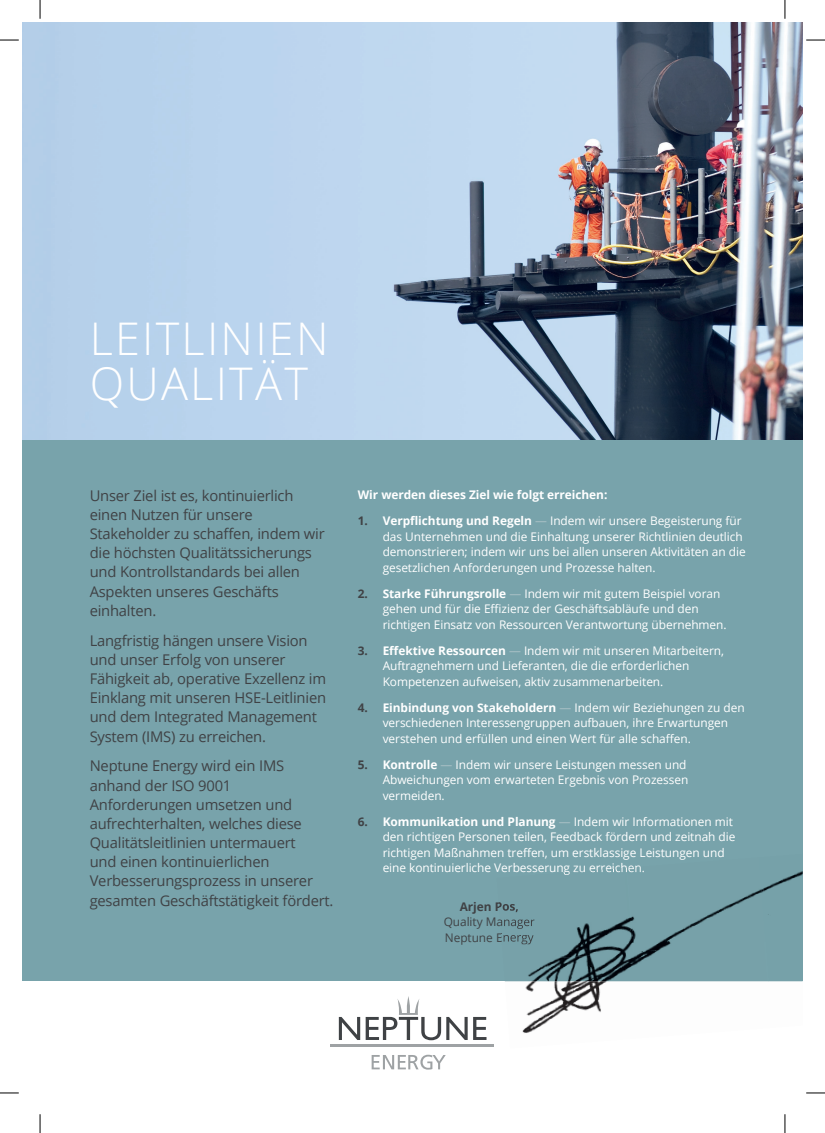
<style>
.page{position:relative;width:825px;height:1133px;background:#fff}
.page>*{position:absolute;margin:0;border:0;box-sizing:border-box;transform-origin:0 0}
.t1{font:300 45px/45px "Open Sans";letter-spacing:.05em;color:#fff}
.t2{font:14.75px/19.1px "Open Sans";letter-spacing:-.015em;color:#404245}
.t3{font:11.88px/15.4px "Open Sans";letter-spacing:-.005em;color:#fff}
.t4{font:700 11.88px "Open Sans";letter-spacing:-.005em;color:#fff}
.t5{font:11.88px/15.4px "Open Sans";letter-spacing:-.005em;color:#404245}
.t6{font:700 11.88px "Open Sans";letter-spacing:-.005em;color:#404245}
.s1{font-weight:700;color:#404245}
.s2{font-weight:700}
.s3{color:#aac1c7}
</style>
<div class="page">
<div style="left:22px;top:22px;width:780px;height:959px;background:#78a3ab"></div>
<img style="left:22px;top:22px;width:780px;height:418px">
<svg style="left:371px;top:1054px;width:74px;height:15px"></svg>
<hr style="left:331px;top:1044px;width:162px;height:2px;background:#9ea2a4">
<svg style="left:338px;top:996px;width:129px;height:44px"></svg>
<svg style="left:473px;top:1017px;width:13px;height:22px"></svg>
<img style="left:505px;top:981px;width:169px;height:52px">
<img style="left:517px;top:874px;width:111px;height:67px">
<img style="left:628px;top:870px;width:130px;height:71px">
<img style="left:758px;top:871px;width:44px;height:44px">
<img style="left:523px;top:941px;width:148px;height:40px">
<img style="left:564px;top:866px;width:79px;height:8px">
<img style="left:498px;top:902px;width:19px;height:11px">
<img style="left:500px;top:917px;width:34px;height:11px">
<img style="left:501px;top:933px;width:32px;height:11px">
<svg style="left:0;top:39px;width:19px;height:2px"></svg>
<svg style="left:806px;top:39px;width:18px;height:2px"></svg>
<svg style="left:0;top:1092px;width:19px;height:1px"></svg>
<svg style="left:806px;top:1092px;width:18px;height:1px"></svg>
<svg style="left:39px;top:0;width:2px;height:19px"></svg>
<svg style="left:39px;top:1114px;width:2px;height:18px"></svg>
<svg style="left:784px;top:0;width:1px;height:19px"></svg>
<svg style="left:784px;top:1114px;width:1px;height:18px"></svg>
<h1 class="t1" style="left:90px;top:314px;width:240px">LEITLINIEN<br>QUALITÄT</h1>
<p class="t2" style="left:90px;top:485px;width:236px">Unser Ziel ist es, kontinuierlich einen Nutzen für unsere<br>Stakeholder zu schaffen, indem wir die höchsten Qualitätssicherungs und Kontrollstandards bei allen<br>Aspekten unseres Geschäfts einhalten.</p>
<p class="t2" style="left:90px;top:630px;width:238px">Langfristig hängen unsere Vision und unser Erfolg von unserer<br>Fähigkeit ab, operative Exzellenz im<br>Einklang mit unseren HSE-Leitlinien und dem Integrated Management<br>System (IMS) zu erreichen.</p>
<p class="t2" style="left:90px;top:756px;width:245px">Neptune Energy wird ein IMS anhand der ISO 9001<br>Anforderungen umsetzen und aufrechterhalten, welches diese<br>Qualitätsleitlinien untermauert<br>und einen kontinuierlichen<br>Verbesserungsprozess in unserer gesamten Geschäftstätigkeit fördert.</p>
<p class="t4" style="left:357px;top:486px;width:251px">Wir werden dieses Ziel wie folgt erreichen:</p>
<p class="t3" style="left:382px;top:513px;width:364px;text-indent:-25px"><span class="s1">1.</span> <span class="s2">Verpflichtung und Regeln</span> <span class="s3">—</span> Indem wir unsere Begeisterung für das Unternehmen und die Einhaltung unserer Richtlinien deutlich demonstrieren; indem wir uns bei allen unseren Aktivitäten an die gesetzlichen Anforderungen und Prozesse halten.</p>
<p class="t3" style="left:382px;top:585px;width:345px;text-indent:-25px"><span class="s1">2.</span> <span class="s2">Starke Führungsrolle</span> <span class="s3">—</span> Indem wir mit gutem Beispiel voran gehen und für die Effizienz der Geschäftsabläufe und den richtigen Einsatz von Ressourcen Verantwortung übernehmen.</p>
<p class="t3" style="left:382px;top:642px;width:342px;text-indent:-25px"><span class="s1">3.</span> <span class="s2">Effektive Ressourcen</span> <span class="s3">—</span> Indem wir mit unseren Mitarbeitern,<br>Auftragnehmern und Lieferanten, die die erforderlichen<br>Kompetenzen aufweisen, aktiv zusammenarbeiten.</p>
<p class="t3" style="left:382px;top:699px;width:363px;text-indent:-25px"><span class="s1">4.</span> <span class="s2">Einbindung von Stakeholdern</span> <span class="s3">—</span> Indem wir Beziehungen zu den verschiedenen Interessengruppen aufbauen, ihre Erwartungen verstehen und erfüllen und einen Wert für alle schaffen.</p>
<p class="t3" style="left:382px;top:756px;width:307px;text-indent:-25px"><span class="s1">5.</span> <span class="s2">Kontrolle</span> <span class="s3">—</span> Indem wir unsere Leistungen messen und<br>Abweichungen vom erwarteten Ergebnis von Prozessen vermeiden.</p>
<p class="t3" style="left:382px;top:813px;width:354px;text-indent:-25px"><span class="s1">6.</span> <span class="s2">Kommunikation und Planung</span> <span class="s3">—</span> Indem wir Informationen mit den richtigen Personen teilen, Feedback fördern und zeitnah die richtigen Maßnahmen treffen, um erstklassige Leistungen und eine kontinuierliche Verbesserung zu erreichen.</p>
<p class="t6" style="left:459px;top:897px;width:60px">Arjen Pos,</p>
<p class="t5" style="left:443px;top:913px;width:92px">Quality Manager<br>Neptune Energy</p>
</div>
